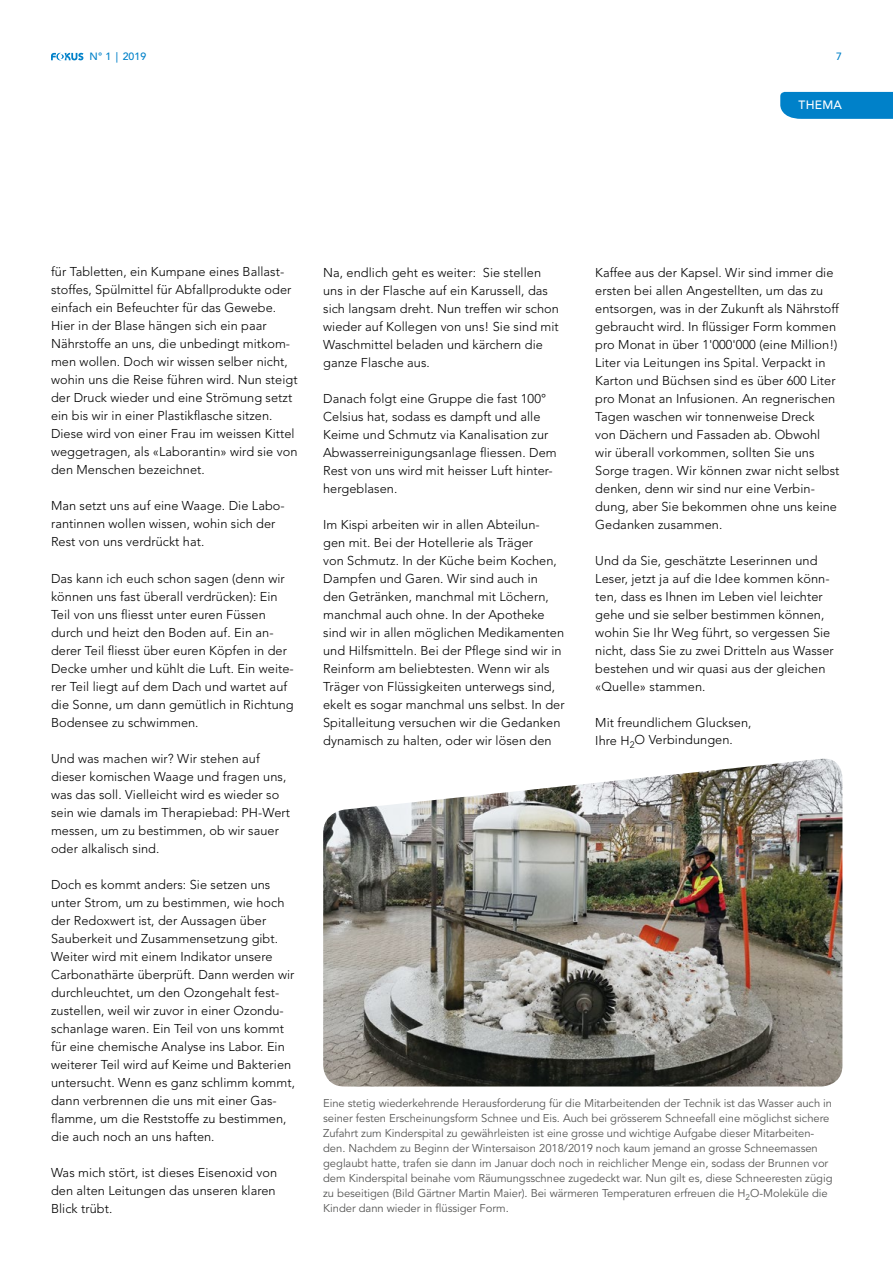
<style>
.page{position:relative;width:893px;height:1263px;background:#fff}
.page>*{position:absolute;margin:0;border:0;box-sizing:border-box;transform-origin:0 0}
.t1{font:300 12.75px/18px "Avenir LT Std";letter-spacing:.005em;color:#000}
.t2{font:500 12px "Avenir LT Std";letter-spacing:.02em;color:#fff}
.t3{font:11.25px/15px "Avenir LT Std";letter-spacing:-.005em;color:#575756}
.t4{font:500 10.5px "Avenir LT Std";color:#0081c9}
</style>
<div class="page">
<img style="left:323px;top:759px;width:519px;height:327px">
<div style="left:780px;top:92px;width:113px;height:27px;background:#0081c9"></div>
<svg style="left:51px;top:53px;width:32px;height:7px"></svg>
<p class="t4" style="left:90px;top:51px;width:58px">N° 1 | 2019</p>
<p class="t4" style="left:836px;top:51px;width:7px">7</p>
<p class="t2" style="left:798px;top:98px;width:45px">THEMA</p>
<p class="t1" style="left:51px;top:263px;width:248px">für Tabletten, ein Kumpane eines Ballast&shy;stoffes, Spülmittel für Abfallprodukte oder einfach ein Befeuchter für das Gewebe.<br>Hier in der Blase hängen sich ein paar Nährstoffe an uns, die unbedingt mitkom&shy;men wollen. Doch wir wissen selber nicht, wohin uns die Reise führen wird. Nun steigt der Druck wieder und eine Strömung setzt ein bis wir in einer Plastikflasche sitzen.<br>Diese wird von einer Frau im weissen Kittel weggetragen, als «Laborantin» wird sie von den Menschen bezeichnet.</p>
<p class="t1" style="left:51px;top:497px;width:235px">Man setzt uns auf eine Waage. Die Labo&shy;rantinnen wollen wissen, wohin sich der<br>Rest von uns verdrückt hat.</p>
<p class="t1" style="left:51px;top:569px;width:244px">Das kann ich euch schon sagen (denn wir können uns fast überall verdrücken): Ein Teil von uns fliesst unter euren Füssen durch und heizt den Boden auf. Ein an&shy;derer Teil fliesst über euren Köpfen in der Decke umher und kühlt die Luft. Ein weite&shy;rer Teil liegt auf dem Dach und wartet auf die Sonne, um dann gemütlich in Richtung Bodensee zu schwimmen.</p>
<p class="t1" style="left:51px;top:749px;width:241px">Und was machen wir? Wir stehen auf dieser komischen Waage und fragen uns, was das soll. Vielleicht wird es wieder so sein wie damals im Therapiebad: PH-Wert messen, um zu bestimmen, ob wir sauer oder alkalisch sind.</p>
<p class="t1" style="left:51px;top:875px;width:246px">Doch es kommt anders: Sie setzen uns unter Strom, um zu bestimmen, wie hoch der Redoxwert ist, der Aussagen über Sauberkeit und Zusammensetzung gibt.<br>Weiter wird mit einem Indikator unsere Carbonathärte überprüft. Dann werden wir durchleuchtet, um den Ozongehalt fest&shy;zustellen, weil wir zuvor in einer Ozondu&shy;schanlage waren. Ein Teil von uns kommt für eine chemische Analyse ins Labor. Ein weiterer Teil wird auf Keime und Bakterien untersucht. Wenn es ganz schlimm kommt, dann verbrennen die uns mit einer Gas&shy;flamme, um die Reststoffe zu bestimmen, die auch noch an uns haften.</p>
<p class="t1" style="left:51px;top:1163px;width:228px;text-align:justify">Was mich stört, ist dieses Eisenoxid von den alten Leitungen das unseren klaren Blick trübt.</p>
<p class="t1" style="left:323px;top:263px;width:237px">Na, endlich geht es weiter: Sie stellen uns in der Flasche auf ein Karussell, das sich langsam dreht. Nun treffen wir schon wieder auf Kollegen von uns! Sie sind mit Waschmittel beladen und kärchern die ganze Flasche aus.</p>
<p class="t1" style="left:323px;top:389px;width:235px">Danach folgt eine Gruppe die fast 100° Celsius hat, sodass es dampft und alle Keime und Schmutz via Kanalisation zur Abwasserreinigungsanlage fliessen. Dem Rest von uns wird mit heisser Luft hinter&shy;hergeblasen.</p>
<p class="t1" style="left:323px;top:515px;width:243px">Im Kispi arbeiten wir in allen Abteilun&shy;gen mit. Bei der Hotellerie als Träger<br>von Schmutz. In der Küche beim Kochen, Dampfen und Garen. Wir sind auch in<br>den Getränken, manchmal mit Löchern, manchmal auch ohne. In der Apotheke sind wir in allen möglichen Medikamenten und Hilfsmitteln. Bei der Pflege sind wir in Reinform am beliebtesten. Wenn wir als Träger von Flüssigkeiten unterwegs sind, ekelt es sogar manchmal uns selbst. In der Spitalleitung versuchen wir die Gedanken dynamisch zu halten, oder wir lösen den</p>
<p class="t1" style="left:595px;top:263px;width:246px">Kaffee aus der Kapsel. Wir sind immer die ersten bei allen Angestellten, um das zu entsorgen, was in der Zukunft als Nährstoff gebraucht wird. In flüssiger Form kommen pro Monat in über 1'000'000 (eine Million!)<br>Liter via Leitungen ins Spital. Verpackt in Karton und Büchsen sind es über 600 Liter pro Monat an Infusionen. An regnerischen Tagen waschen wir tonnenweise Dreck<br>von Dächern und Fassaden ab. Obwohl wir überall vorkommen, sollten Sie uns Sorge tragen. Wir können zwar nicht selbst denken, denn wir sind nur eine Verbin&shy;dung, aber Sie bekommen ohne uns keine Gedanken zusammen.</p>
<p class="t1" style="left:595px;top:551px;width:240px">Und da Sie, geschätzte Leserinnen und Leser, jetzt ja auf die Idee kommen könn&shy;ten, dass es Ihnen im Leben viel leichter gehe und sie selber bestimmen können, wohin Sie Ihr Weg führt, so vergessen Sie nicht, dass Sie zu zwei Dritteln aus Wasser bestehen und wir quasi aus der gleichen «Quelle» stammen.</p>
<p class="t1" style="left:595px;top:713px;width:158px">Mit freundlichem Glucksen,<br>Ihre H<sub>2</sub>O Verbindungen.</p>
<p class="t3" style="left:323px;top:1096px;width:511px">Eine stetig wiederkehrende Herausforderung für die Mitarbeitenden der Technik ist das Wasser auch in seiner festen Erscheinungsform Schnee und Eis. Auch bei grösserem Schneefall eine möglichst sichere Zufahrt zum Kinderspital zu gewährleisten ist eine grosse und wichtige Aufgabe dieser Mitarbeiten&shy;den. Nachdem zu Beginn der Wintersaison 2018/2019 noch kaum jemand an grosse Schneemassen geglaubt hatte, trafen sie dann im Januar doch noch in reichlicher Menge ein, sodass der Brunnen vor dem Kinderspital beinahe vom Räumungsschnee zugedeckt war. Nun gilt es, diese Schneeresten zügig zu beseitigen (Bild Gärtner Martin Maier). Bei wärmeren Temperaturen erfreuen die H<sub>2</sub>O-Moleküle die Kinder dann wieder in flüssiger Form.</p>
</div>
